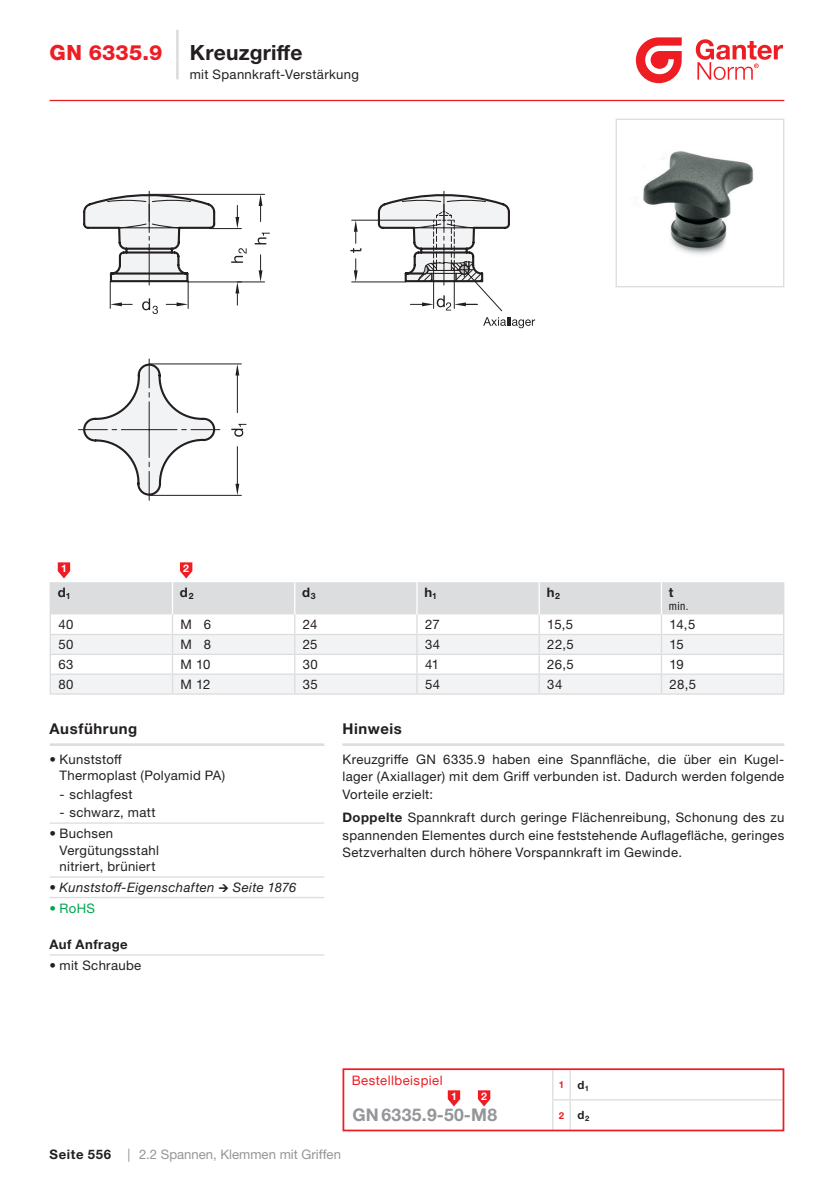
<style>
.page{position:relative;width:834px;height:1181px;background:#fff}
.page>*{position:absolute;margin:0;border:0;box-sizing:border-box;transform-origin:0 0}
.t1{font:700 21px "Helvetica Neue LTW1 G";letter-spacing:.01em;color:#231f20}
.t2{font:800 21px "Helvetica Neue LT Pro";letter-spacing:.01em;color:#ee1d23}
.t3{font:700 17.5px "Helvetica Neue LTW1 G";letter-spacing:.025em;color:#939598}
.t4{font:700 14.88px "Helvetica Neue LTW1 G";letter-spacing:.04em;color:#231f20}
.t5{font:13.12px/17.5px "Helvetica Neue LTW1 G";letter-spacing:.025em;color:#231f20;text-align:justify}
.t6{font:italic 13.12px "Helvetica Neue LTW1 G";letter-spacing:.025em;color:#231f20}
.t7{font:700 13.12px "Helvetica Neue LTW1 G";letter-spacing:.04em;color:#231f20}
.t8{font:13.12px "Helvetica Neue LT Pro";color:#939598}
.t9{font:13.12px "Helvetica Neue LTW1 G";letter-spacing:.035em;color:#ee1d23}
.t10{font:13.12px "Helvetica Neue LTW1 G";color:#00a54f}
.t11{font:condensed 11.38px "Helvetica Neue LT Pro";color:#231f20}
.t12{font:700 10.5px "Helvetica Neue LTW1 G";color:#fff}
.t13{font:700 9.62px "Helvetica Neue LTW1 G";color:#ee1d23}
.s1{font-family:"Helvetica Neue LT Pro"}
.s2{font-weight:700}
.s3{font-size:11.38px;color:#231f20}
.s4{font-family:"Helvetica Neue LTW1 G"}
</style>
<div class="page">
<hr style="left:50px;top:100px;width:734px;height:1px;background:#ee1d23">
<svg style="left:635px;top:37px;width:46px;height:46px"></svg>
<svg style="left:695px;top:39px;width:87px;height:41px"></svg>
<svg style="left:78px;top:190px;width:367px;height:311px"></svg>
<hr style="left:149px;top:495px;width:92px;height:1px;background:#231f20">
<hr style="left:149px;top:363px;width:92px;height:1px;background:#231f20">
<hr style="left:237px;top:446px;width:1px;height:38px;background:#231f20">
<hr style="left:237px;top:375px;width:1px;height:38px;background:#231f20">
<svg style="left:235px;top:484px;width:4px;height:11px"></svg>
<svg style="left:235px;top:364px;width:4px;height:11px"></svg>
<svg style="left:231px;top:424px;width:15px;height:13px"></svg>
<svg style="left:84px;top:192px;width:451px;height:136px"></svg>
<hr style="left:50px;top:693px;width:122px;height:1px;background:#dcdddf">
<hr style="left:172px;top:693px;width:123px;height:1px;background:#dcdddf">
<hr style="left:295px;top:693px;width:122px;height:1px;background:#dcdddf">
<hr style="left:417px;top:693px;width:122px;height:1px;background:#dcdddf">
<hr style="left:539px;top:693px;width:122px;height:1px;background:#dcdddf">
<hr style="left:661px;top:693px;width:123px;height:1px;background:#dcdddf">
<svg style="left:50px;top:562px;width:734px;height:131px"></svg>
<hr style="left:342px;top:743px;width:442px;height:3px;background:#dcdddf">
<hr style="left:176px;top:30px;width:3px;height:30px;background:#dcdddf">
<hr style="left:176px;top:60px;width:3px;height:19px;background:#dcdddf">
<svg style="left:552px;top:1071px;width:18px;height:57px"></svg>
<hr style="left:570px;top:1099px;width:212px;height:1px;background:#dcdddf">
<div style="left:342px;top:1068px;width:442px;height:63px;border:2px solid #ee1d23"></div>
<svg style="left:447px;top:1090px;width:13px;height:16px"></svg>
<svg style="left:478px;top:1090px;width:12px;height:16px"></svg>
<img style="left:643px;top:151px;width:111px;height:104px">
<div style="left:615px;top:119px;width:169px;height:168px;border:1px solid #dcdddf"></div>
<hr style="left:50px;top:822px;width:274px;height:2px;background:#dcdddf">
<hr style="left:50px;top:876px;width:274px;height:1px;background:#dcdddf">
<hr style="left:50px;top:897px;width:274px;height:1px;background:#dcdddf">
<hr style="left:50px;top:743px;width:274px;height:3px;background:#dcdddf">
<hr style="left:50px;top:954px;width:274px;height:1px;background:#dcdddf">
<h1 class="t2" style="left:50px;top:40px;width:114px">GN 6335.9</h1>
<h1 class="t1" style="left:190px;top:39px;width:114px">Kreuzgriffe</h1>
<p class="t5" style="left:190px;top:66px;width:171px">mit Spannkraft-Verstärkung</p>
<p class="t12" style="left:61px;top:562px;width:7px">1</p>
<p class="t12" style="left:183px;top:562px;width:7px">2</p>
<p class="t7" style="left:58px;top:584px;width:15px">d<sub>1</sub></p>
<p class="t7" style="left:180px;top:584px;width:15px">d<sub>2</sub></p>
<p class="t7" style="left:302px;top:584px;width:15px">d<sub>3</sub></p>
<p class="t7" style="left:424px;top:584px;width:14px">h<sub>1</sub></p>
<p class="t7" style="left:546px;top:584px;width:15px">h<sub>2</sub></p>
<p class="t7" style="left:668px;top:584px;width:6px">t</p>
<p class="t11" style="left:668px;top:599px;width:21px">min.</p>
<p class="t5" style="left:58px;top:616px;width:17px">40</p>
<p class="t5" style="left:181px;top:616px;width:32px">M 6</p>
<p class="t5" style="left:303px;top:616px;width:16px">24</p>
<p class="t5" style="left:425px;top:616px;width:16px">27</p>
<p class="t5" style="left:547px;top:616px;width:27px">15,5</p>
<p class="t5" style="left:669px;top:616px;width:27px">14,5</p>
<p class="t5" style="left:58px;top:635px;width:17px">50</p>
<p class="t5" style="left:180px;top:635px;width:32px">M 8</p>
<p class="t5" style="left:303px;top:635px;width:16px">25</p>
<p class="t5" style="left:425px;top:635px;width:17px">34</p>
<p class="t5" style="left:547px;top:635px;width:28px">22,5</p>
<p class="t5" style="left:669px;top:635px;width:16px">15</p>
<p class="t5" style="left:58px;top:655px;width:17px">63</p>
<p class="t5" style="left:180px;top:655px;width:31px">M 10</p>
<p class="t5" style="left:303px;top:655px;width:17px">30</p>
<p class="t5" style="left:425px;top:655px;width:16px">41</p>
<p class="t5" style="left:547px;top:655px;width:28px">26,5</p>
<p class="t5" style="left:669px;top:655px;width:16px">19</p>
<p class="t5" style="left:58px;top:675px;width:17px">80</p>
<p class="t5" style="left:180px;top:675px;width:31px">M 12</p>
<p class="t5" style="left:303px;top:675px;width:17px">35</p>
<p class="t5" style="left:425px;top:675px;width:17px">54</p>
<p class="t5" style="left:547px;top:675px;width:17px">34</p>
<p class="t5" style="left:669px;top:675px;width:28px">28,5</p>
<p class="t4" style="left:50px;top:720px;width:89px">Ausführung</p>
<p class="t5" style="left:60px;top:750px;width:167px;line-height:16.6px;text-indent:-10px">• Kunststoff<br>Thermoplast (Polyamid PA)</p>
<p class="t5" style="left:60px;top:785px;width:74px"><span class="s1">-</span> schlagfest</p>
<p class="t5" style="left:60px;top:804px;width:97px"><span class="s1">-</span> schwarz, matt</p>
<p class="t5" style="left:60px;top:825px;width:101px;line-height:16.6px;text-align:left;text-indent:-10px">• Buchsen<br>Vergütungsstahl nitriert, brüniert</p>
<p class="t6" style="left:50px;top:879px;width:248px">• Kunststoff-Eigenschaften → Seite 1876</p>
<p class="t10" style="left:50px;top:900px;width:47px">• RoHS</p>
<p class="t7" style="left:50px;top:936px;width:80px">Auf Anfrage</p>
<p class="t5" style="left:50px;top:956px;width:93px">• mit Schraube</p>
<p class="t4" style="left:342px;top:720px;width:61px">Hinweis</p>
<p class="t5" style="left:342px;top:750px;width:443px">Kreuzgriffe GN 6335.9 haben eine Spannfläche, die über ein Kugel&shy;lager (Axiallager) mit dem Griff verbunden ist. Dadurch werden folgende Vorteile erzielt:</p>
<p class="t5" style="left:342px;top:809px;width:443px"><span class="s2">Doppelte</span> Spannkraft durch geringe Flächenreibung, Schonung des zu spannenden Elementes durch eine feststehende Auflagefläche, geringes Setzverhalten durch höhere Vorspannkraft im Gewinde.</p>
<p class="t9" style="left:351px;top:1072px;width:92px">Bestellbeispiel</p>
<p class="t12" style="left:451px;top:1090px;width:7px">1</p>
<p class="t12" style="left:481px;top:1090px;width:7px">2</p>
<h2 class="t3" style="left:352px;top:1104px;width:146px">GN 6335.9-50-M8</h2>
<p class="t13" style="left:558px;top:1078px;width:32px">1 <span class="s3">d</span><sub>1</sub></p>
<p class="t13" style="left:558px;top:1109px;width:32px">2 <span class="s3">d</span><sub>2</sub></p>
<p class="t7" style="left:50px;top:1146px;width:63px">Seite 556</p>
<p class="t8" style="left:128px;top:1147px;width:215px"><span class="s4">|</span> 2.2 Spannen, Klemmen mit Griffen</p>
</div>
